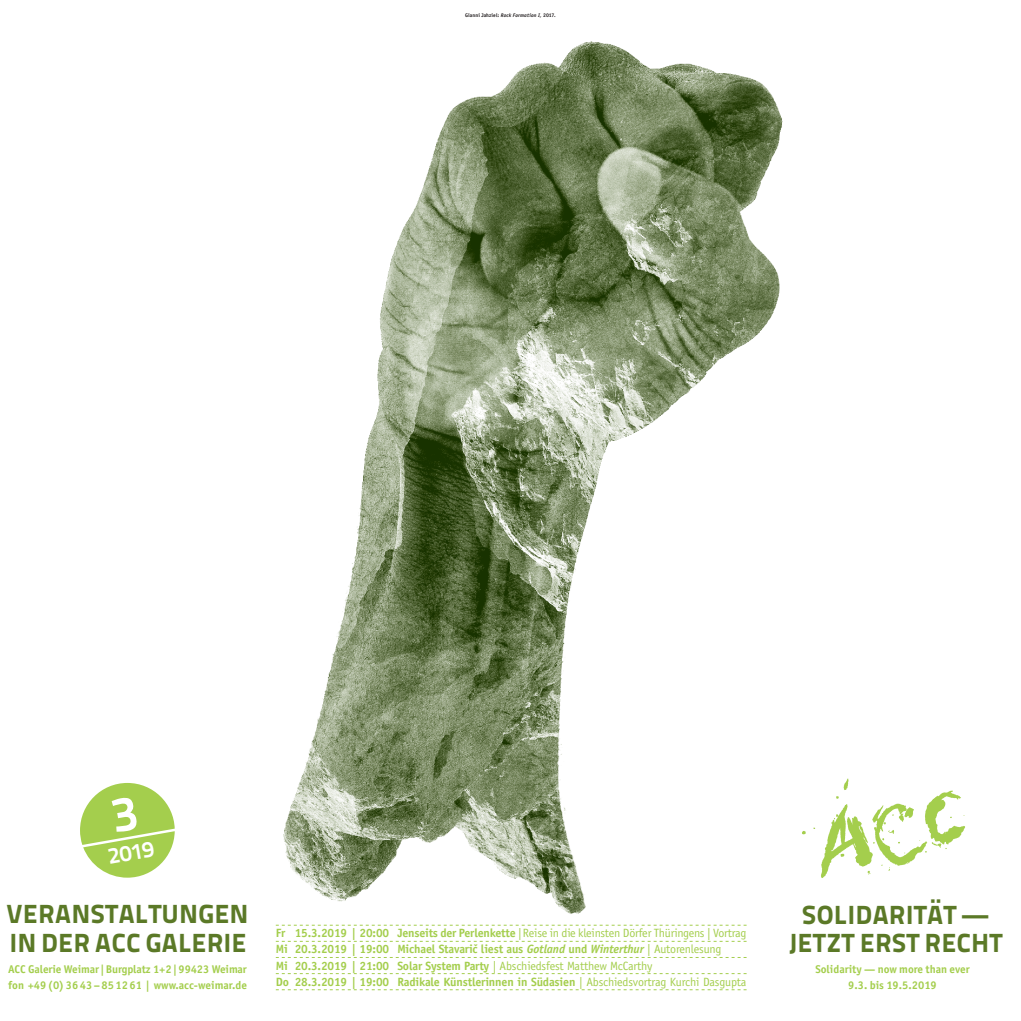
<style>
.page{position:relative;width:1021px;height:1021px;background:#fff}
.page>*{position:absolute;margin:0;border:0;box-sizing:border-box;transform-origin:0 0}
.t1{font:800 26.25px/28.5px "Titillium Text 22 L";letter-spacing:.025em;color:#5b7927;text-align:center}
.t2{font:700 22.5px "Titillium Text 22 L";color:#fff}
.t3{font:700 12px/16.1px "Officina Sans";letter-spacing:-.015em;color:#a4ce4d}
.t4{font:700 11.25px/16.1px "Officina Sans";color:#a4ce4d}
.t5{font:700 5.25px "Officina Sans";letter-spacing:.01em;color:#231f20}
.s1{font-style:italic}
.s2{font-weight:400}
</style>
<div class="page">
<img style="left:275px;top:41px;width:508px;height:901px">
<svg style="left:802px;top:778px;width:163px;height:100px"></svg>
<svg style="left:276px;top:924px;width:470px;height:1px"></svg>
<svg style="left:276px;top:940px;width:470px;height:1px"></svg>
<svg style="left:276px;top:957px;width:470px;height:1px"></svg>
<svg style="left:276px;top:973px;width:470px;height:1px"></svg>
<svg style="left:276px;top:989px;width:470px;height:1px"></svg>
<svg style="left:80px;top:783px;width:95px;height:94px"></svg>
<p class="t5" style="left:465px;top:12px;width:92px">Gianni Jahziel: <span class="s1">Rock Formation I,</span> 2017.</p>
<h2 class="t2" style="left:105px;top:839px;width:48px;rotate:-10deg">2019</h2>
<h1 class="t1" style="left:7px;top:898px;width:225px">VERANSTALTUNGEN</h1>
<h1 class="t1" style="left:789px;top:898px;width:215px">SOLIDARITÄT —<br>JETZT ERST RECHT</h1>
<p class="t4" style="left:815px;top:960px;width:156px;text-align:center">Solidarity — now more than ever<br>9.3. bis 19.5.2019</p>
<p class="t3" style="left:276px;top:925px;width:472px">Fr 15.3.2019 | 20:00 Jenseits der Perlenkette <span class="s2">|Reise in die kleinsten Dörfer Thüringens | Vortrag </span>Mi 20.3.2019 | 19:00 Michael Stavaricˇ liest aus <span class="s1">Gotland</span> und <span class="s1">Winterthur</span> <span class="s2">| Autorenlesung<br></span>Mi 20.3.2019 | 21:00 Solar System Party <span class="s2">| Abschiedsfest Matthew McCarthy<br></span>Do 28.3.2019 | 19:00 Radikale Künstlerinnen in Südasien <span class="s2">| Abschiedsvortrag Kurchi Dasgupta</span></p>
<h1 class="t1" style="left:10px;top:926px;width:238px">IN DER ACC GALERIE</h1>
<p class="t4" style="left:8px;top:960px;width:240px">ACC Galerie Weimar |Burgplatz 1+2|99423 Weimar fon +49(0)3643–851261 | www.acc-weimar.de</p>
</div>
